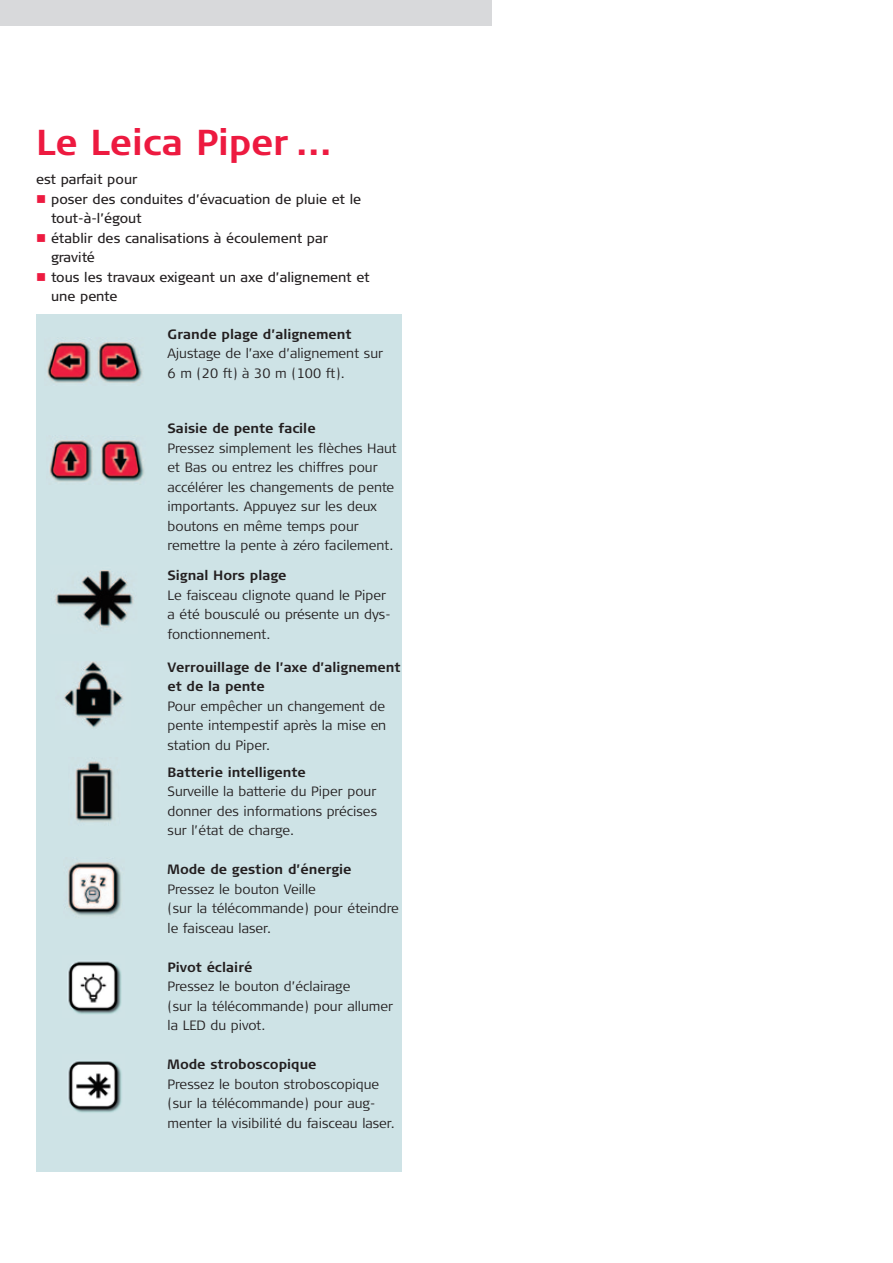
<style>
.page{position:relative;width:893px;height:1263px;background:#fff}
.page>*{position:absolute;margin:0;border:0;box-sizing:border-box;transform-origin:0 0}
.t1{font:700 36px "Signa Column";color:#ed1a40}
.t2{font:300 13.5px/19.5px "Signa Column";color:#231f20}
.t3{font:700 13.5px/19.5px "Signa Column";color:#231f20}
.t4{font:13.5px/19.5px "Signa Column";color:#231f20}
.s1{color:#ed1a40}
</style>
<div class="page">
<div style="left:0;top:0;width:491px;height:26px;background:#d8d9db"></div>
<div style="left:36px;top:314px;width:366px;height:857px;background:#cee3e6"></div>
<img style="left:47px;top:342px;width:96px;height:41px">
<img style="left:49px;top:440px;width:95px;height:42px">
<img style="left:55px;top:570px;width:79px;height:58px">
<img style="left:64px;top:661px;width:59px;height:67px">
<img style="left:75px;top:761px;width:38px;height:61px">
<img style="left:68px;top:862px;width:53px;height:54px">
<img style="left:67px;top:961px;width:55px;height:53px">
<img style="left:68px;top:1061px;width:54px;height:52px">
<h1 class="t1" style="left:36px;top:122px;width:297px">Le Leica Piper ...</h1>
<p class="t4" style="left:36px;top:170px;width:103px">est parfait pour</p>
<p class="t4" style="left:51px;top:189px;width:312px;text-indent:-15px"><span class="s1">■</span> poser des conduites d’évacuation de pluie et le tout-à-l’égout</p>
<p class="t4" style="left:51px;top:228px;width:279px;text-indent:-15px"><span class="s1">■</span> établir des canalisations à écoulement par gravité</p>
<p class="t4" style="left:51px;top:267px;width:320px;text-indent:-15px"><span class="s1">■</span> tous les travaux exigeant un axe d’alignement et une pente</p>
<p class="t3" style="left:168px;top:324px;width:185px">Grande plage d’alignement</p>
<p class="t2" style="left:168px;top:344px;width:217px">Ajustage de l’axe d’alignement sur<br>6 m (20 ft) à 30 m (100 ft).</p>
<p class="t3" style="left:168px;top:419px;width:150px">Saisie de pente facile</p>
<p class="t2" style="left:168px;top:439px;width:231px">Pressez simplement les flèches Haut et Bas ou entrez les chiffres pour accélérer les changements de pente importants. Appuyez sur les deux boutons en même temps pour remettre la pente à zéro facilement.</p>
<p class="t3" style="left:168px;top:566px;width:120px">Signal Hors plage</p>
<p class="t2" style="left:168px;top:586px;width:225px">Le faisceau clignote quand le Piper a été bousculé ou présente un dys&shy;fonctionnement.</p>
<p class="t3" style="left:168px;top:657px;width:235px">Verrouillage de l’axe d’alignement et de la pente</p>
<p class="t2" style="left:168px;top:696px;width:220px;text-align:justify">Pour empêcher un changement de pente intempestif après la mise en station du Piper.</p>
<p class="t3" style="left:168px;top:762px;width:140px">Batterie intelligente</p>
<p class="t2" style="left:168px;top:782px;width:211px;text-align:justify">Surveille la batterie du Piper pour donner des informations précises sur l’état de charge.</p>
<p class="t3" style="left:168px;top:860px;width:185px">Mode de gestion d’énergie</p>
<p class="t2" style="left:168px;top:879px;width:233px">Pressez le bouton Veille<br>(sur la télécommande) pour éteindre le faisceau laser.</p>
<p class="t3" style="left:168px;top:957px;width:86px">Pivot éclairé</p>
<p class="t2" style="left:168px;top:977px;width:227px">Pressez le bouton d’éclairage<br>(sur la télécommande) pour allumer la LED du pivot.</p>
<p class="t3" style="left:168px;top:1055px;width:150px">Mode stroboscopique</p>
<p class="t2" style="left:168px;top:1074px;width:229px">Pressez le bouton stroboscopique (sur la télécommande) pour aug&shy;menter la visibilité du faisceau laser.</p>
</div>
